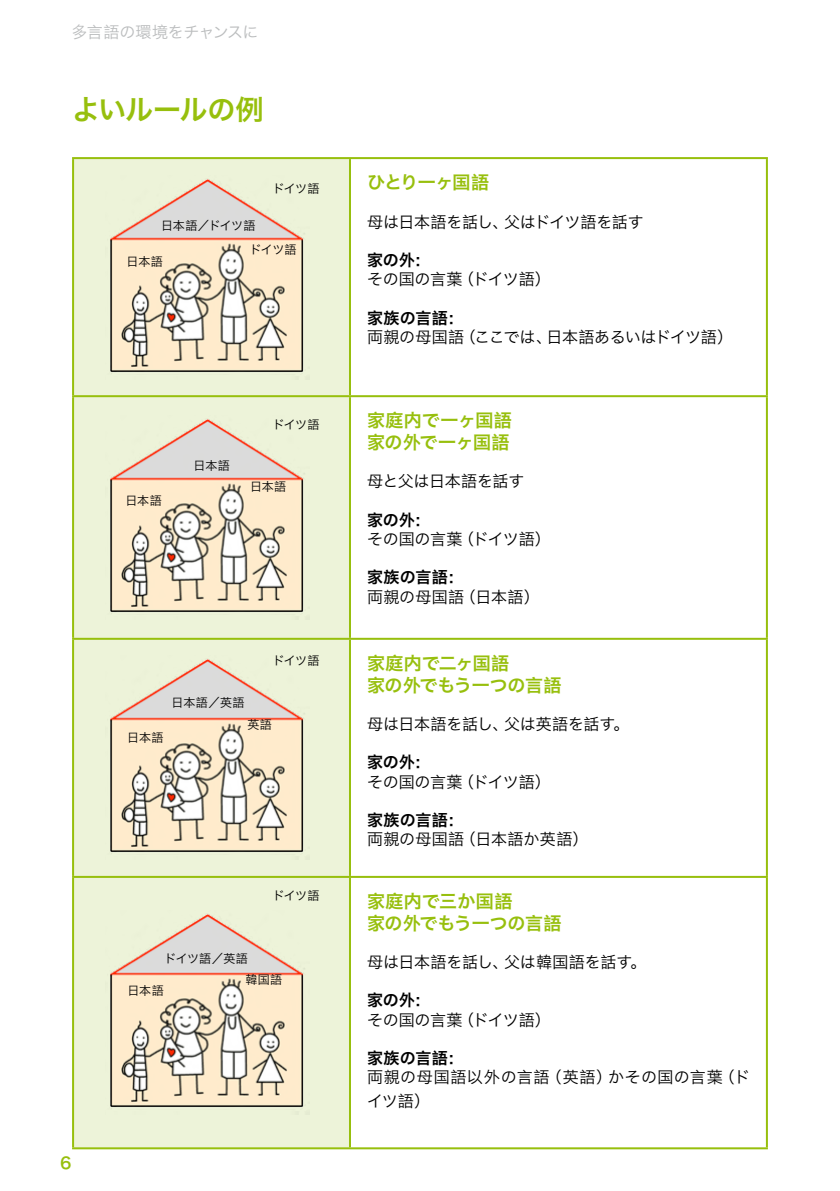
<style>
.page{position:relative;width:840px;height:1191px;background:#fff}
.page>*{position:absolute;margin:0;border:0;box-sizing:border-box;transform-origin:0 0}
.Ueber1{font:28px "Hiragino Sans GB W6";letter-spacing:-.015em;color:#97bf0d}
.fliesstext{font:18px "Hiragino Sans GB W6";letter-spacing:-.01em;color:#97bf0d}
.fliesstext-2{font:18px "Hiragino Sans GB W6";letter-spacing:.015em;color:#97bf0d}
.fliesstext-3{font:18px "Hiragino Sans GB W6";letter-spacing:-.035em;color:#97bf0d}
.fliesstext-4{font:16px "Hiragino Sans GB W3";letter-spacing:-.005em;color:#000}
.fliesstext-5{font:16px "Hiragino Sans GB W6";letter-spacing:.015em;color:#000}
.fliesstext-6{font:16px/24px "Hiragino Sans GB W3";letter-spacing:.045em;color:#000}
.fliesstext-7{font:16px "Hiragino Sans GB W3";letter-spacing:.02em;color:#000}
.fliesstext-8{font:16px "Hiragino Sans GB W3";letter-spacing:-.025em;color:#bbbdbe}
.Seitenzahl_links{font:16px "Hiragino Sans GB W6";color:#97bf0d}
.fliesstext-9{font:12px "Hiragino Sans GB W3";letter-spacing:-.01em;color:#000}
</style>
<div class="page">
<div style="left:74px;top:159px;width:275px;height:988px;background:#edf3d9"></div>
<hr style="left:72px;top:876px;width:278px;height:2px;background:#97bf0d">
<hr style="left:72px;top:878px;width:2px;height:269px;background:#97bf0d">
<hr style="left:350px;top:876px;width:417px;height:2px;background:#97bf0d">
<hr style="left:349px;top:878px;width:2px;height:269px;background:#97bf0d">
<hr style="left:765px;top:878px;width:2px;height:269px;background:#97bf0d">
<hr style="left:72px;top:1147px;width:278px;height:2px;background:#97bf0d">
<hr style="left:350px;top:1147px;width:417px;height:2px;background:#97bf0d">
<hr style="left:72px;top:397px;width:2px;height:241px;background:#97bf0d">
<hr style="left:349px;top:397px;width:2px;height:241px;background:#97bf0d">
<hr style="left:765px;top:397px;width:2px;height:241px;background:#97bf0d">
<hr style="left:72px;top:638px;width:278px;height:2px;background:#97bf0d">
<hr style="left:72px;top:640px;width:2px;height:236px;background:#97bf0d">
<hr style="left:350px;top:638px;width:417px;height:2px;background:#97bf0d">
<hr style="left:349px;top:640px;width:2px;height:236px;background:#97bf0d">
<hr style="left:765px;top:640px;width:2px;height:236px;background:#97bf0d">
<hr style="left:72px;top:157px;width:278px;height:2px;background:#97bf0d">
<hr style="left:72px;top:159px;width:2px;height:236px;background:#97bf0d">
<hr style="left:350px;top:157px;width:417px;height:2px;background:#97bf0d">
<hr style="left:349px;top:159px;width:2px;height:236px;background:#97bf0d">
<hr style="left:765px;top:159px;width:2px;height:236px;background:#97bf0d">
<hr style="left:72px;top:395px;width:278px;height:2px;background:#97bf0d">
<hr style="left:350px;top:395px;width:417px;height:2px;background:#97bf0d">
<img style="left:105px;top:175px;width:204px;height:204px">
<img style="left:105px;top:415px;width:204px;height:204px">
<img style="left:105px;top:656px;width:204px;height:204px">
<img style="left:105px;top:910px;width:204px;height:204px">
<p class="fliesstext-8" style="left:72px;top:22px;width:188px">多言語の環境をチャンスに</p>
<p class="Ueber1" style="left:72px;top:91px;width:193px">よいルールの例</p>
<p class="fliesstext-9" style="left:161px;top:217px;width:96px">日本語／ドイツ語</p>
<p class="fliesstext-9" style="left:272px;top:181px;width:48px">ドイツ語</p>
<p class="fliesstext-9" style="left:126px;top:254px;width:38px">日本語</p>
<p class="fliesstext-9" style="left:249px;top:242px;width:48px">ドイツ語</p>
<p class="fliesstext-9" style="left:125px;top:493px;width:38px">日本語</p>
<p class="fliesstext-9" style="left:193px;top:457px;width:38px">日本語</p>
<p class="fliesstext-9" style="left:272px;top:417px;width:48px">ドイツ語</p>
<p class="fliesstext-9" style="left:250px;top:479px;width:38px">日本語</p>
<p class="fliesstext-9" style="left:272px;top:652px;width:48px">ドイツ語</p>
<p class="fliesstext-9" style="left:127px;top:730px;width:38px">日本語</p>
<p class="fliesstext-9" style="left:171px;top:695px;width:74px">日本語／英語</p>
<p class="fliesstext-9" style="left:247px;top:717px;width:26px">英語</p>
<p class="fliesstext-9" style="left:272px;top:888px;width:48px">ドイツ語</p>
<p class="fliesstext-9" style="left:164px;top:950px;width:85px">ドイツ語／英語</p>
<p class="fliesstext-9" style="left:127px;top:983px;width:38px">日本語</p>
<p class="Seitenzahl_links" style="left:60px;top:1152px;width:13px">6</p>
<p class="fliesstext-9" style="left:245px;top:972px;width:38px">韓国語</p>
<p class="fliesstext-3" style="left:367px;top:171px;width:123px">ひとり一ヶ国語</p>
<p class="fliesstext-4" style="left:367px;top:212px;width:278px">母は日本語を話し、父はドイツ語を話す</p>
<p class="fliesstext-5" style="left:367px;top:249px;width:65px">家の外：</p>
<p class="fliesstext-4" style="left:367px;top:269px;width:185px">その国の言葉（ドイツ語）</p>
<p class="fliesstext-5" style="left:367px;top:307px;width:98px">家族の言語：</p>
<p class="fliesstext-4" style="left:367px;top:327px;width:367px">両親の母国語（ここでは、日本語あるいはドイツ語）</p>
<p class="fliesstext-2" style="left:367px;top:409px;width:146px">家庭内で一ヶ国語</p>
<p class="fliesstext" style="left:367px;top:430px;width:144px">家の外で一ヶ国語</p>
<p class="fliesstext-4" style="left:367px;top:471px;width:159px">母と父は日本語を話す</p>
<p class="fliesstext-5" style="left:367px;top:509px;width:65px">家の外：</p>
<p class="fliesstext-4" style="left:367px;top:529px;width:185px">その国の言葉（ドイツ語）</p>
<p class="fliesstext-5" style="left:367px;top:567px;width:98px">家族の言語：</p>
<p class="fliesstext-7" style="left:367px;top:586px;width:174px">両親の母国語（日本語）</p>
<p class="fliesstext" style="left:367px;top:651px;width:144px">家庭内で二ヶ国語</p>
<p class="fliesstext" style="left:367px;top:673px;width:196px">家の外でもう一つの言語</p>
<p class="fliesstext-4" style="left:367px;top:714px;width:263px">母は日本語を話し、父は英語を話す。</p>
<p class="fliesstext-5" style="left:367px;top:752px;width:65px">家の外：</p>
<p class="fliesstext-4" style="left:367px;top:771px;width:185px">その国の言葉（ドイツ語）</p>
<p class="fliesstext-5" style="left:367px;top:809px;width:98px">家族の言語：</p>
<p class="fliesstext-7" style="left:367px;top:829px;width:223px">両親の母国語（日本語か英語）</p>
<p class="fliesstext-2" style="left:367px;top:889px;width:147px">家庭内で三か国語</p>
<p class="fliesstext" style="left:367px;top:911px;width:196px">家の外でもう一つの言語</p>
<p class="fliesstext-4" style="left:367px;top:952px;width:280px">母は日本語を話し、父は韓国語を話す。</p>
<p class="fliesstext-5" style="left:367px;top:990px;width:65px">家の外：</p>
<p class="fliesstext-4" style="left:367px;top:1009px;width:185px">その国の言葉（ドイツ語）</p>
<p class="fliesstext-5" style="left:367px;top:1047px;width:98px">家族の言語：</p>
<p class="fliesstext-6" style="left:367px;top:1065px;width:384px">両親の母国語以外の言語（英語）かその国の言葉（ドイツ語）</p>
</div>
